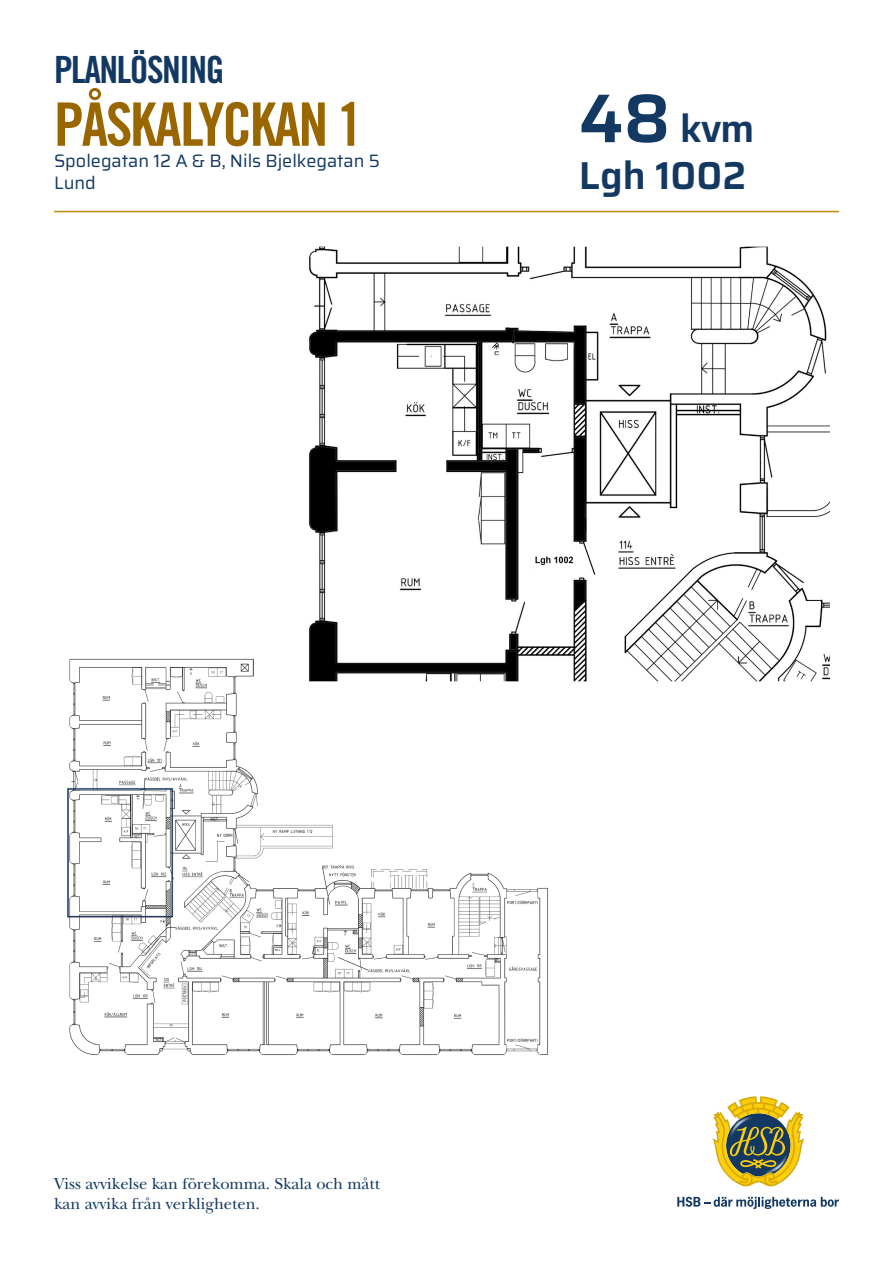
<style>
.page{position:relative;width:893px;height:1263px;background:#fff}
.page>*{position:absolute;margin:0;border:0;box-sizing:border-box;transform-origin:0 0}
.t1{font:60px "Trade Gothic Bold Cond Twenty";letter-spacing:-.04em;color:#960}
.t2{font:600 39px "Saira";color:#133962}
.t3{font:37.5px "Trade Gothic Bold Cond Twenty";letter-spacing:-.04em;color:#133962}
.t4{font:18px "Saira";color:#133962}
.t5{font:16.5px/19.8px "New Baskerville";color:#133962}
.s1{font-size:69px}
</style>
<div class="page">
<img style="left:297px;top:210px;width:542px;height:472px">
<svg style="left:712px;top:1096px;width:92px;height:91px"></svg>
<svg style="left:677px;top:1197px;width:162px;height:12px"></svg>
<img style="left:726px;top:1113px;width:65px;height:66px">
<hr style="left:54px;top:211px;width:785px;height:1px;background:#be8808">
<img style="left:67px;top:638px;width:514px;height:417px">
<p class="t3" style="left:54px;top:47px;width:172px">PLANLÖSNING</p>
<p class="t1" style="left:54px;top:88px;width:311px">PÅSKALYCKAN 1</p>
<p class="t4" style="left:54px;top:148px;width:328px">Spolegatan 12 A &amp; B, Nils Bjelkegatan 5</p>
<p class="t4" style="left:54px;top:169px;width:43px">Lund</p>
<p class="t2" style="left:579px;top:99px;width:177px"><span class="s1">48</span> kvm</p>
<p class="t2" style="left:579px;top:145px;width:169px">Lgh 1002</p>
<p class="t5" style="left:54px;top:1174px;width:328px">Viss avvikelse kan förekomma. Skala och mått kan avvika från verkligheten.</p>
</div>
